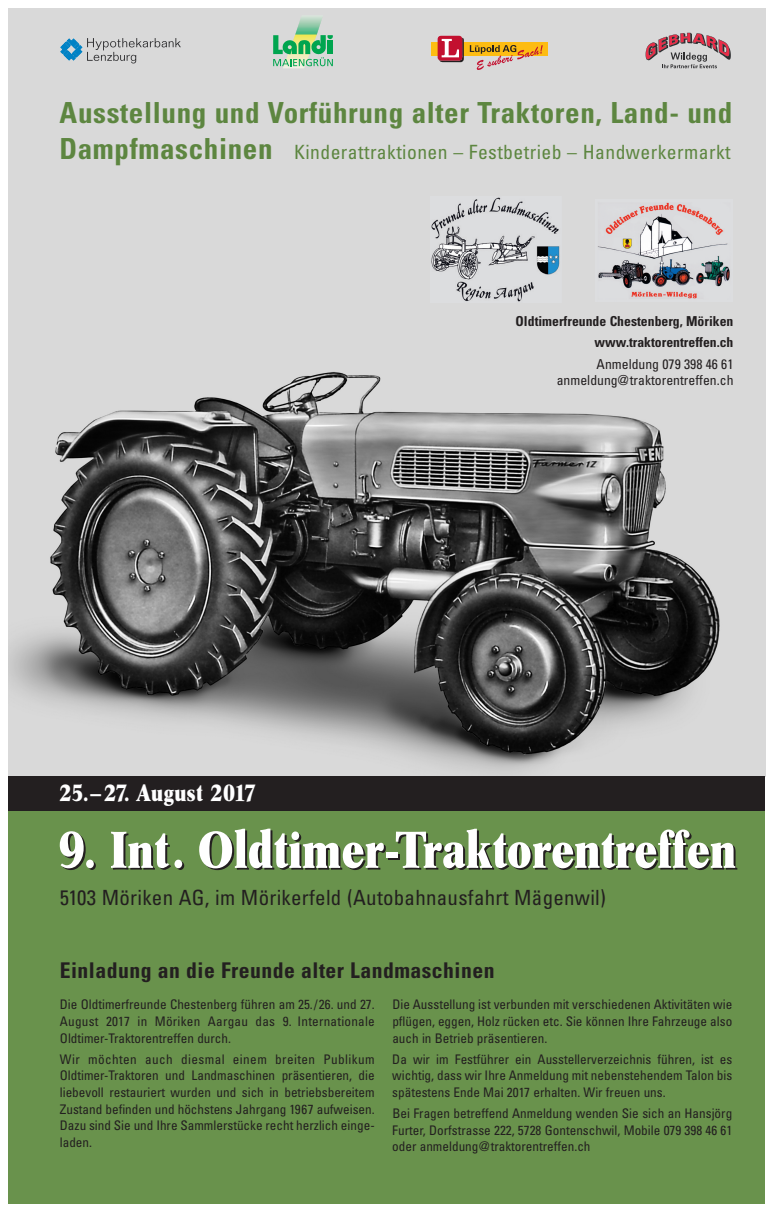
<style>
.page{position:relative;width:774px;height:1212px;background:#fff}
.page>*{position:absolute;margin:0;border:0;box-sizing:border-box;transform-origin:0 0}
.t1{font:700 condensed 50.4px "Concorde BE";color:#fff}
.t2{font:700 condensed 29.1px "Univers";letter-spacing:.02em;color:#5d8640}
.t3{font:700 condensed 23.1px "Concorde BE";letter-spacing:.015em;color:#fff}
.t4{font:700 condensed 21.6px "Univers";letter-spacing:.02em;color:#231f20}
.t5{font:condensed 21px "Univers";letter-spacing:.015em;color:#231f20}
.t6{font:condensed 19.65px "Univers";letter-spacing:.02em;color:#5d8640}
.t7{font:700 condensed 13.65px/20.9px "Univers";color:#231f20;text-align:right}
.t8{font:condensed 13.65px/16.6px "Univers";color:#231f20;text-align:right}
.t9{font:condensed 13.2px/16.6px "Univers";color:#231f20;text-align:justify}
.s1{font-weight:700;font-size:29.1px}
</style>
<div class="page">
<div style="left:9px;top:810px;width:756px;height:393px;background:#69924c"></div>
<img style="left:9px;top:9px;width:756px;height:767px">
<div style="left:9px;top:776px;width:756px;height:34px;background:#231f20"></div>
<svg style="left:61px;top:38px;width:120px;height:25px;background:#b2bec4"></svg>
<div style="left:431px;top:42px;width:7px;height:13px;background:#fdbc12"></div>
<div style="left:464px;top:42px;width:84px;height:13px;background:#fdbc12"></div>
<svg style="left:438px;top:36px;width:26px;height:26px"></svg>
<svg style="left:470px;top:45px;width:73px;height:25px"></svg>
<svg style="left:273px;top:16px;width:60px;height:53px;background:#97cba5"></svg>
<img style="left:595px;top:200px;width:137px;height:102px">
<img style="left:430px;top:197px;width:131px;height:106px">
<svg style="left:646px;top:33px;width:85px;height:35px;background:#b99da1"></svg>
<h2 class="t2" style="left:60px;top:95px;width:674px">Ausstellung und Vorführung alter Traktoren, Land- und</h2>
<h3 class="t6" style="left:59px;top:140px;width:673px"><span class="s1">Dampfmaschinen</span> Kinderattraktionen – Festbetrieb – Handwerkermarkt</h3>
<h3 class="t3" style="left:60px;top:779px;width:198px">25.–27. August 2017</h3>
<p class="t7" style="left:516px;top:311px;width:219px">Oldtimerfreunde Chestenberg, Möriken www.traktorentreffen.ch</p>
<p class="t8" style="left:557px;top:355px;width:178px">Anmeldung 079 398 46 61 anmeldung@traktorentreffen.ch</p>
<h1 class="t1" style="left:58px;top:820px;width:679px">9. Int. Oldtimer-Traktorentreffen</h1>
<h3 class="t5" style="left:60px;top:884px;width:548px">5103 Möriken AG, im Mörikerfeld (Autobahnausfahrt Mägenwil)</h3>
<h3 class="t4" style="left:60px;top:957px;width:436px">Einladung an die Freunde alter Landmaschinen</h3>
<p class="t9" style="left:60px;top:996px;width:316px">Die Oldtimerfreunde Chestenberg führen am 25./26. und 27.<br>August 2017 in Möriken Aargau das 9. Internationale Oldtimer-Traktorentreffen durch.</p>
<p class="t9" style="left:60px;top:1050px;width:316px">Wir möchten auch diesmal einem breiten Publikum Oldtimer-Traktoren und Landmaschinen präsentieren, die liebevoll restauriert wurden und sich in betriebsbereitem Zustand befinden und höchstens Jahrgang 1967 aufweisen.<br>Dazu sind Sie und Ihre Sammlerstücke recht herzlich einge&shy;laden.</p>
<p class="t9" style="left:392px;top:996px;width:341px">Die Ausstellung ist verbunden mit verschiedenen Aktivitäten wie pflügen, eggen, Holz rücken etc. Sie können Ihre Fahrzeuge also auch in Betrieb präsentieren.</p>
<p class="t9" style="left:392px;top:1050px;width:341px">Da wir im Festführer ein Ausstellerverzeichnis führen, ist es wichtig, dass wir Ihre Anmeldung mit nebenstehendem Talon bis spätestens Ende Mai 2017 erhalten. Wir freuen uns.</p>
<p class="t9" style="left:392px;top:1105px;width:341px">Bei Fragen betreffend Anmeldung wenden Sie sich an Hansjörg Furter, Dorfstrasse 222, 5728 Gontenschwil, Mobile 079 398 46 61 oder anmeldung@traktorentreffen.ch</p>
</div>
